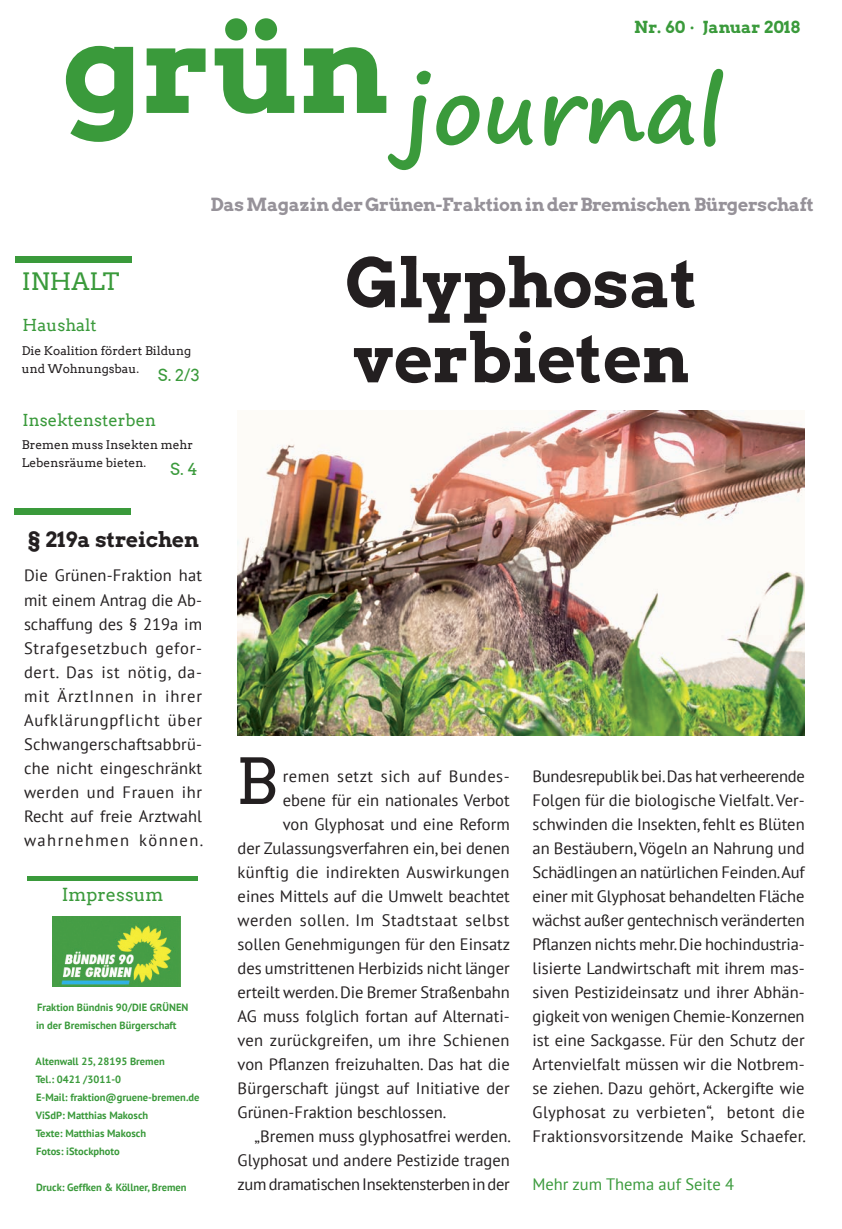
<style>
.page{position:relative;width:842px;height:1229px;background:#fff}
.page>*{position:absolute;margin:0;border:0;box-sizing:border-box;transform-origin:0 0}
.t1{font:127.5px "Arvo Gruen";color:#3a9a3b}
.t2{font:700 90px "Segoe Print";color:#3a9a3b}
.t3{font:67.5px/75px "Arvo Gruen";color:#231f20}
.t4{font:63px "Arvo";color:#231f20}
.t5{font:24px "Arvo";color:#3a9a3b}
.t6{font:21px "Arvo Gruen";color:#231f20}
.t7{font:18px "Arvo Gruen";letter-spacing:-.015em;color:#969299}
.t8{font:18px "Arvo";color:#3a9a3b}
.t9{font:16.5px/24px "PT Sans";color:#231f20;text-align:justify}
.t10{font:16.5px "PT Sans";letter-spacing:.03em;color:#231f20}
.t11{font:16.5px "PT Sans";letter-spacing:-.02em;color:#231f20}
.t12{font:16.5px "PT Sans";letter-spacing:.02em;color:#231f20}
.t13{font:16.5px "Arvo";color:#3a9a3b}
.t14{font:16.5px "PT Sans";color:#3a9a3b}
.t15{font:16.5px "Arvo Gruen";color:#3a9a3b}
.t16{font:12px/18px "Arvo";color:#231f20}
.t17{font:700 10.5px/18px "PT Sans";color:#3a9a3b}
</style>
<div class="page">
<img style="left:238px;top:410px;width:567px;height:326px">
<div style="left:15px;top:256px;width:117px;height:7px;background:#3a9a3b"></div>
<div style="left:14px;top:508px;width:117px;height:6px;background:#3a9a3b"></div>
<hr style="left:28px;top:876px;width:170px;height:4px;background:#3a9a3b">
<img style="left:53px;top:916px;width:127px;height:70px">
<p class="t1" style="left:62px;top:-22px;width:329px">grün</p>
<p class="t15" style="left:634px;top:16px;width:167px">Nr. 60 · Januar 2018</p>
<p class="t2" style="left:404px;top:29px;width:321px">journal</p>
<p class="t7" style="left:211px;top:192px;width:605px">Das Magazin der Grünen-Fraktion in der Bremischen Bürgerschaft</p>
<p class="t5" style="left:22px;top:267px;width:99px">INHALT</p>
<p class="t13" style="left:23px;top:315px;width:76px">Haushalt</p>
<p class="t16" style="left:22px;top:342px;width:171px">Die Koalition fördert Bildung und Wohnungsbau.</p>
<p class="t13" style="left:158px;top:365px;width:43px">S. 2/3</p>
<p class="t13" style="left:23px;top:410px;width:135px">Insektensterben</p>
<p class="t16" style="left:22px;top:435px;width:173px">Bremen muss Insekten mehr<br>Lebensräume bieten.</p>
<p class="t13" style="left:170px;top:459px;width:29px">S. 4</p>
<p class="t3" style="left:345px;top:242px;width:354px">Glyphosat verbieten</p>
<p class="t6" style="left:28px;top:525px;width:173px">§ 219a streichen</p>
<p class="t9" style="left:24px;top:563px;width:181px">Die Grünen-Fraktion hat mit einem Antrag die Ab&shy;schaffung des § 219a im Strafgesetzbuch gefor&shy;dert. Das ist nötig, da&shy;mit ÄrztInnen in ihrer Aufklärungpflicht über Schwangerschaftsabbrü&shy;che nicht eingeschränkt werden und Frauen ihr Recht auf freie Arztwahl wahrnehmen können.</p>
<p class="t8" style="left:62px;top:884px;width:103px">Impressum</p>
<p class="t17" style="left:36px;top:998px;width:154px">Fraktion Bündnis 90/DIE GRÜNEN in der Bremischen Bürgerschaft</p>
<p class="t17" style="left:36px;top:1052px;width:165px">Altenwall 25, 28195 Bremen<br>Tel.: 0421 /3011-0<br>E-Mail: fraktion@gruene-bremen.de<br>ViSdP: Matthias Makosch<br>Texte: Matthias Makosch<br>Fotos: iStockphoto</p>
<p class="t17" style="left:36px;top:1178px;width:152px">Druck: Geffken &amp; Köllner, Bremen</p>
<p class="t4" style="left:236px;top:743px;width:43px">B</p>
<p class="t10" style="left:283px;top:765px;width:228px">remen setzt sich auf Bundes-</p>
<p class="t9" style="left:283px;top:788px;width:228px">ebene für ein nationales Verbot</p>
<p class="t9" style="left:283px;top:812px;width:228px">von Glyphosat und eine Reform</p>
<p class="t9" style="left:238px;top:836px;width:274px">der Zulassungsverfahren ein, bei denen</p>
<p class="t12" style="left:238px;top:862px;width:274px">künftig die indirekten Auswirkungen</p>
<p class="t9" style="left:238px;top:884px;width:274px">eines Mittels auf die Umwelt beachtet</p>
<p class="t10" style="left:238px;top:910px;width:273px">werden sollen. Im Stadtstaat selbst</p>
<p class="t9" style="left:238px;top:932px;width:274px">sollen Genehmigungen für den Einsatz</p>
<p class="t9" style="left:238px;top:956px;width:274px">des umstrittenen Herbizids nicht länger</p>
<p class="t9" style="left:238px;top:980px;width:274px">erteilt werden. Die Bremer Straßenbahn</p>
<p class="t9" style="left:238px;top:1004px;width:274px">AG muss folglich fortan auf Alternati-</p>
<p class="t9" style="left:238px;top:1028px;width:273px">ven zurückgreifen, um ihre Schienen</p>
<p class="t9" style="left:238px;top:1052px;width:274px">von Pflanzen freizuhalten. Das hat die</p>
<p class="t9" style="left:238px;top:1076px;width:274px">Bürgerschaft jüngst auf Initiative der</p>
<p class="t9" style="left:238px;top:1100px;width:210px">Grünen-Fraktion beschlossen.</p>
<p class="t9" style="left:255px;top:1124px;width:258px">„Bremen muss glyphosatfrei werden.</p>
<p class="t9" style="left:238px;top:1148px;width:274px">Glyphosat und andere Pestizide tragen</p>
<p class="t11" style="left:238px;top:1174px;width:274px">zum dramatischen Insektensterben in der</p>
<p class="t9" style="left:532px;top:764px;width:275px">Bundesrepublik bei. Das hat verheerende Folgen für die biologische Vielfalt. Ver&shy;schwinden die Insekten, fehlt es Blüten an Bestäubern, Vögeln an Nahrung und Schädlingen an natürlichen Feinden. Auf einer mit Glyphosat behandelten Fläche wächst außer gentechnisch veränderten Pflanzen nichts mehr. Die hochindustria&shy;lisierte Landwirtschaft mit ihrem mas&shy;siven Pestizideinsatz und ihrer Abhän&shy;gigkeit von wenigen Chemie-Konzernen ist eine Sackgasse. Für den Schutz der Artenvielfalt müssen wir die Notbrem&shy;se ziehen. Dazu gehört, Ackergifte wie Glyphosat zu verbieten“, betont die Fraktionsvorsitzende Maike Schaefer.</p>
<p class="t14" style="left:532px;top:1174px;width:203px">Mehr zum Thema auf Seite 4</p>
</div>
